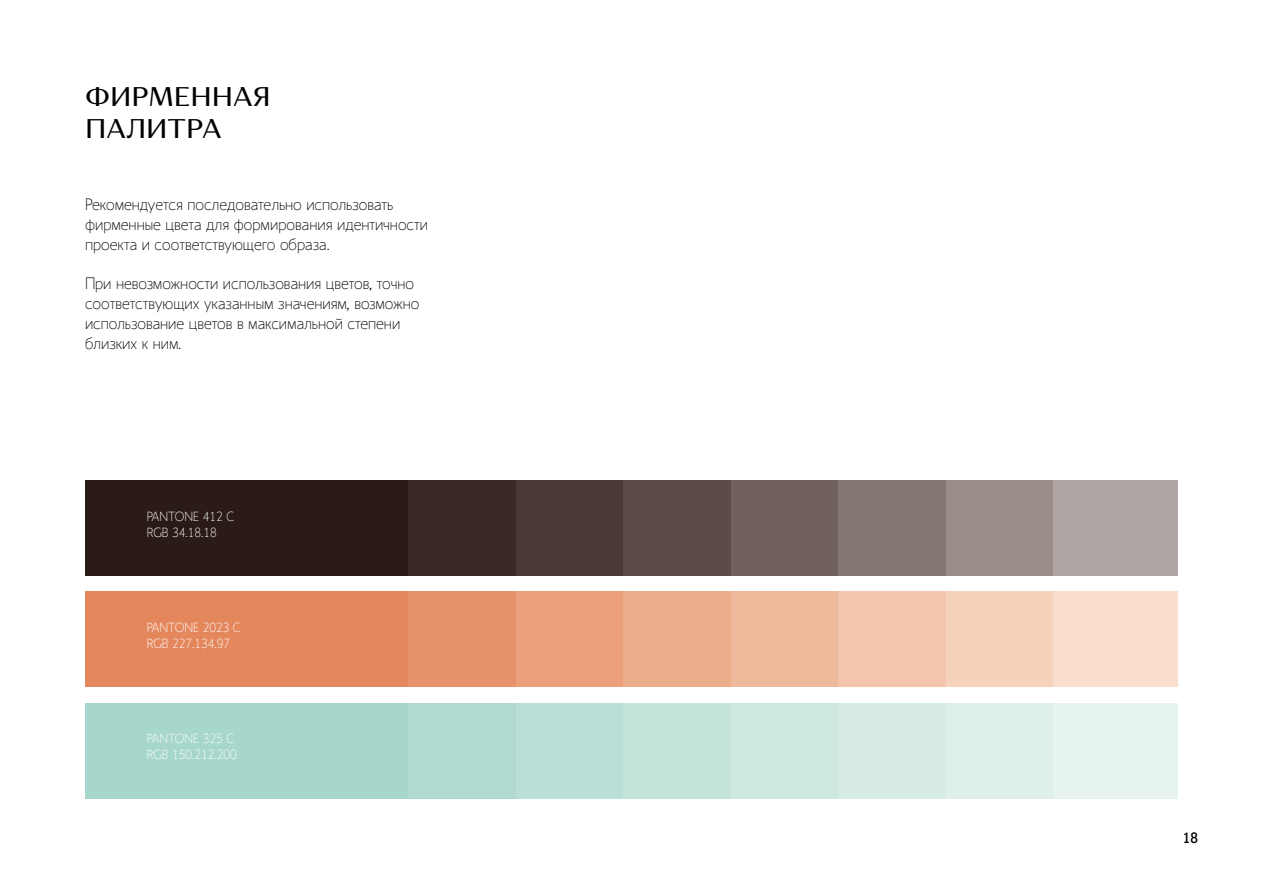
<style>
.page{position:relative;width:1263px;height:893px;background:#fff}
.page>*{position:absolute;margin:0;border:0;box-sizing:border-box;transform-origin:0 0}
.t1{font:500 27px/32.4px "Orchidea Pro";color:#000}
.t2{font:100 16.5px/19.8px "Conqueror Sans";color:#000}
.t3{font:15px "Conqueror Sans";color:#000}
.t4{font:100 13.2px/15.9px "Conqueror Sans";color:#fff}
</style>
<div class="page">
<div style="left:85px;top:481px;width:323px;height:95px;background:#2a1b17"></div>
<div style="left:85px;top:592px;width:323px;height:95px;background:#e4875c"></div>
<div style="left:85px;top:703px;width:323px;height:95px;background:#a6d6cc"></div>
<div style="left:731px;top:481px;width:108px;height:95px;background:#70615d"></div>
<div style="left:731px;top:592px;width:108px;height:95px;background:#efb99c"></div>
<div style="left:731px;top:703px;width:108px;height:95px;background:#cde7e1"></div>
<div style="left:516px;top:481px;width:107px;height:95px;background:#4a3a36"></div>
<div style="left:516px;top:592px;width:107px;height:95px;background:#eba07b"></div>
<div style="left:516px;top:703px;width:107px;height:95px;background:#badfd7"></div>
<div style="left:946px;top:481px;width:108px;height:95px;background:#9a8d8a"></div>
<div style="left:946px;top:592px;width:108px;height:95px;background:#f6d2bd"></div>
<div style="left:946px;top:703px;width:108px;height:95px;background:#dfefeb"></div>
<div style="left:408px;top:481px;width:108px;height:95px;background:#392a26"></div>
<div style="left:408px;top:592px;width:108px;height:95px;background:#e7926b"></div>
<div style="left:408px;top:703px;width:108px;height:95px;background:#b0dad0"></div>
<div style="left:839px;top:481px;width:107px;height:95px;background:#847672"></div>
<div style="left:839px;top:592px;width:107px;height:95px;background:#f3c5ac"></div>
<div style="left:839px;top:703px;width:107px;height:95px;background:#d6ebe6"></div>
<div style="left:623px;top:481px;width:108px;height:95px;background:#5c4c48"></div>
<div style="left:623px;top:592px;width:108px;height:95px;background:#ecad8b"></div>
<div style="left:623px;top:703px;width:108px;height:95px;background:#c4e3db"></div>
<div style="left:1054px;top:481px;width:124px;height:95px;background:#b0a6a4"></div>
<div style="left:1054px;top:592px;width:124px;height:95px;background:#f9ddcd"></div>
<div style="left:1054px;top:703px;width:124px;height:95px;background:#e7f3f0"></div>
<h1 class="t1" style="left:85px;top:80px;width:187px">ФИРМЕННАЯ<br>ПАЛИТРА</h1>
<p class="t2" style="left:85px;top:195px;width:345px">Рекомендуется последовательно использовать фирменные цвета для формирования идентичности проекта и соответствующего образа.</p>
<p class="t2" style="left:85px;top:274px;width:336px">При невозможности использования цветов, точно соответствующих указанным значениям, возможно использование цветов в максимальной степени близких к ним.</p>
<p class="t4" style="left:147px;top:509px;width:89px">PANTONE 412 С<br>RGB 34.18.18</p>
<p class="t4" style="left:147px;top:620px;width:96px">PANTONE 2023 С<br>RGB 227.134.97</p>
<p class="t4" style="left:147px;top:731px;width:91px">PANTONE 325 С<br>RGB 150.212.200</p>
<p class="t3" style="left:1183px;top:829px;width:16px">18</p>
</div>
